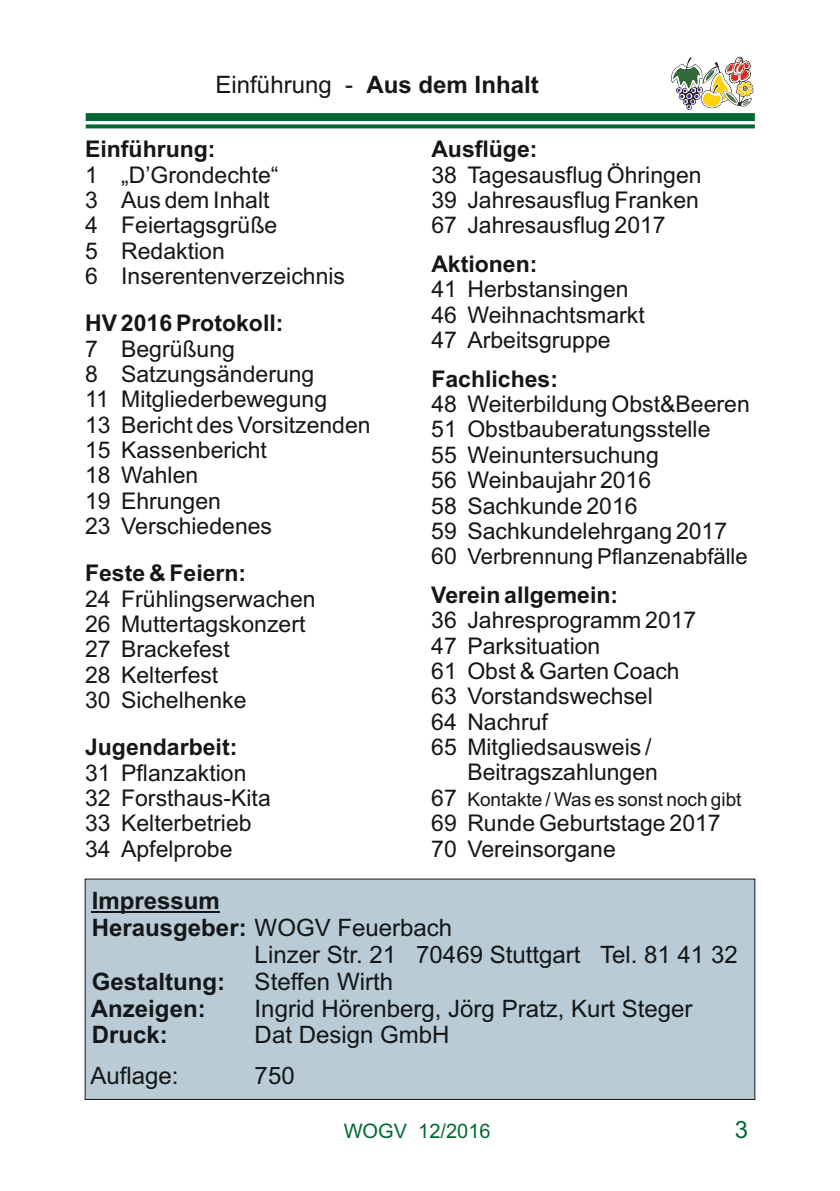
<style>
.page{position:relative;width:840px;height:1191px;background:#fff}
.page>*{position:absolute;margin:0;border:0;box-sizing:border-box;transform-origin:0 0}
.t1{font:24px "Arial";color:#151616}
.t2{font:700 24px "Arial";color:#151616}
.t3{font:24px "Arial";color:#006932}
.t4{font:23px/25.4px "Arial";color:#151616}
.t5{font:700 23px "Arial";color:#151616}
.t6{font:22px "Arial";color:#151616}
.t7{font:20px "Arial";color:#006932}
.t8{font:19px "Arial";color:#151616}
.s1{font-weight:400}
.s2{font-size:23px}
.s3{font-weight:700}
</style>
<div class="page">
<div style="left:85px;top:878px;width:669px;height:221px;background:#b8cbd6"></div>
<hr style="left:92px;top:911px;width:128px;height:1px;background:#151616">
<div style="left:86px;top:113px;width:668px;height:8px;background:#006932"></div>
<svg style="left:86px;top:124px;width:668px;height:4px;background:#1c7949"></svg>
<svg style="left:671px;top:56px;width:83px;height:54px"></svg>
<p class="t2" style="left:215px;top:75px;width:324px"><span class="s1">Einführung -</span> Aus dem Inhalt</p>
<p class="t5" style="left:85px;top:140px;width:132px">Einführung:</p>
<p class="t5" style="left:431px;top:140px;width:108px">Ausflüge:</p>
<p class="t4" style="left:85px;top:164px;width:195px">1 „D’Grondechte“</p>
<p class="t4" style="left:431px;top:164px;width:271px">38 Tagesausflug Öhringen</p>
<p class="t4" style="left:85px;top:189px;width:186px">3 Aus dem Inhalt</p>
<p class="t4" style="left:431px;top:189px;width:269px">39 Jahresausflug Franken</p>
<p class="t4" style="left:85px;top:214px;width:193px">4 Feiertagsgrüße</p>
<p class="t4" style="left:431px;top:215px;width:236px">67 Jahresausflug 2017</p>
<p class="t4" style="left:85px;top:240px;width:141px">5 Redaktion</p>
<p class="t5" style="left:431px;top:255px;width:108px">Aktionen:</p>
<p class="t4" style="left:85px;top:265px;width:261px">6 Inserentenverzeichnis</p>
<p class="t4" style="left:431px;top:279px;width:215px">41 Herbstansingen<br>46 Weihnachtsmarkt</p>
<p class="t5" style="left:85px;top:314px;width:200px">HV 2016 Protokoll:</p>
<p class="t4" style="left:431px;top:329px;width:181px">47 Arbeitsgruppe</p>
<p class="t4" style="left:85px;top:338px;width:231px">7 Begrüßung<br>8 Satzungsänderung</p>
<p class="t5" style="left:431px;top:370px;width:128px">Fachliches:</p>
<p class="t4" style="left:85px;top:388px;width:243px">11 Mitgliederbewegung</p>
<p class="t4" style="left:431px;top:393px;width:320px">48 Weiterbildung Obst&amp;Beeren</p>
<p class="t4" style="left:85px;top:414px;width:287px">13 Bericht des Vorsitzenden</p>
<p class="t4" style="left:431px;top:419px;width:280px">51 Obstbauberatungsstelle</p>
<p class="t4" style="left:85px;top:439px;width:183px">15 Kassenbericht</p>
<p class="t4" style="left:431px;top:444px;width:229px">55 Weinuntersuchung</p>
<p class="t4" style="left:85px;top:464px;width:115px">18 Wahlen</p>
<p class="t4" style="left:431px;top:469px;width:221px">56 Weinbaujahr 2016</p>
<p class="t4" style="left:85px;top:490px;width:137px">19 Ehrungen</p>
<p class="t4" style="left:431px;top:495px;width:208px">58 Sachkunde 2016</p>
<p class="t4" style="left:85px;top:515px;width:188px">23 Verschiedenes</p>
<p class="t4" style="left:431px;top:520px;width:297px">59 Sachkundelehrgang 2017</p>
<p class="t6" style="left:431px;top:548px;width:318px"><span class="s2">60</span> Verbrennung Pflanzenabfälle</p>
<p class="t5" style="left:85px;top:564px;width:163px">Feste &amp; Feiern:</p>
<p class="t4" style="left:85px;top:588px;width:232px">24 Frühlingserwachen</p>
<p class="t5" style="left:431px;top:586px;width:188px">Verein allgemein:</p>
<p class="t4" style="left:85px;top:613px;width:222px">26 Muttertagskonzert</p>
<p class="t4" style="left:431px;top:609px;width:266px">36 Jahresprogramm 2017</p>
<p class="t4" style="left:85px;top:638px;width:146px">27 Brackefest</p>
<p class="t4" style="left:431px;top:635px;width:170px">47 Parksituation</p>
<p class="t4" style="left:85px;top:664px;width:135px">28 Kelterfest</p>
<p class="t4" style="left:431px;top:660px;width:250px">61 Obst &amp; Garten Coach</p>
<p class="t4" style="left:85px;top:689px;width:163px">30 Sichelhenke</p>
<p class="t4" style="left:431px;top:685px;width:223px">63 Vorstandswechsel<br>64 Nachruf</p>
<p class="t5" style="left:85px;top:738px;width:154px">Jugendarbeit:</p>
<p class="t4" style="left:431px;top:736px;width:222px">65 Mitgliedsausweis /</p>
<p class="t4" style="left:85px;top:762px;width:163px">31 Pflanzaktion</p>
<p class="t4" style="left:467px;top:762px;width:192px">Beitragszahlungen</p>
<p class="t4" style="left:85px;top:787px;width:187px">32 Forsthaus-Kita</p>
<p class="t8" style="left:431px;top:792px;width:311px"><span class="s2">67</span> Kontakte / Was es sonst noch gibt</p>
<p class="t4" style="left:85px;top:812px;width:168px">33 Kelterbetrieb</p>
<p class="t4" style="left:431px;top:812px;width:291px">69 Runde Geburtstage 2017</p>
<p class="t4" style="left:85px;top:838px;width:149px">34 Apfelprobe</p>
<p class="t4" style="left:431px;top:838px;width:186px">70 Vereinsorgane</p>
<p class="t2" style="left:92px;top:892px;width:130px">Impressum</p>
<p class="t1" style="left:92px;top:918px;width:362px"><span class="s3">Herausgeber:</span> WOGV Feuerbach</p>
<p class="t1" style="left:254px;top:945px;width:484px">Linzer Str. 21 70469 Stuttgart Tel. 81 41 32</p>
<p class="t1" style="left:92px;top:972px;width:302px"><span class="s3">Gestaltung:</span> Steffen Wirth</p>
<p class="t2" style="left:91px;top:999px;width:116px">Anzeigen:</p>
<p class="t1" style="left:254px;top:999px;width:439px">Ingrid Hörenberg, Jörg Pratz, Kurt Steger</p>
<p class="t2" style="left:92px;top:1026px;width:78px">Druck:</p>
<p class="t1" style="left:254px;top:1026px;width:196px">Dat Design GmbH</p>
<p class="t1" style="left:90px;top:1066px;width:90px">Auflage:</p>
<p class="t1" style="left:254px;top:1066px;width:42px">750</p>
<p class="t7" style="left:343px;top:1123px;width:148px">WOGV 12/2016</p>
<p class="t3" style="left:734px;top:1120px;width:15px">3</p>
</div>
